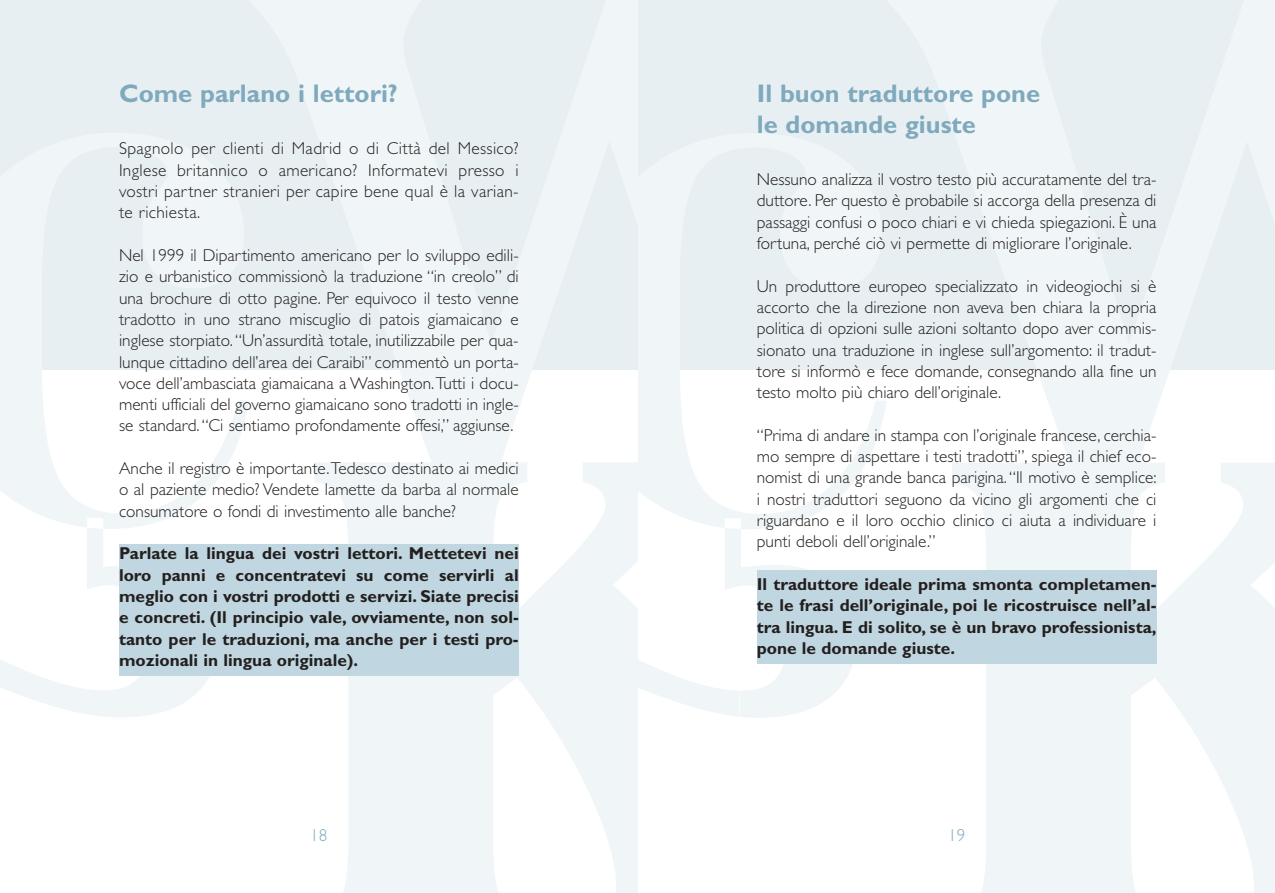
<style>
.page{position:relative;width:1275px;height:893px;background:#fff}
.page>*{position:absolute;margin:0;border:0;box-sizing:border-box;transform-origin:0 0}
.t1{font:700 25.5px/30.6px "Gill Sans";color:#7fa9bc}
.t2{font:300 17.25px/21.3px "Gill Sans";color:#231f1f;text-align:justify}
.t3{font:700 17.25px/21.3px "Gill Sans";color:#231f1f;text-align:justify}
.t4{font:300 17.25px "Gill Sans";color:#7fa9bc}
</style>
<div class="page">
<div style="left:623px;top:0;width:652px;height:370px;background:#e7eff3"></div>
<svg style="left:952px;top:466px;width:323px;height:426px;fill:#f0f6f8"></svg>
<svg style="left:638px;top:370px;width:249px;height:347px"></svg>
<svg style="left:871px;top:370px;width:404px;height:96px"></svg>
<div style="left:757px;top:570px;width:400px;height:93px;background:#c0d6e0"></div>
<div style="left:0;top:0;width:638px;height:369px;background:#e7eff3"></div>
<svg style="left:314px;top:466px;width:324px;height:426px;fill:#f0f6f8"></svg>
<svg style="left:0;top:369px;width:249px;height:348px"></svg>
<svg style="left:233px;top:369px;width:405px;height:97px"></svg>
<div style="left:119px;top:544px;width:400px;height:131px;background:#c0d6e0"></div>
<h1 class="t1" style="left:119px;top:81px;width:280px">Come parlano i lettori?</h1>
<p class="t2" style="left:119px;top:140px;width:401px">Spagnolo per clienti di Madrid o di Città del Messico?<br>Inglese britannico o americano? Informatevi presso i vostri partner stranieri per capire bene qual è la varian&shy;te richiesta.</p>
<p class="t2" style="left:119px;top:246px;width:401px">Nel 1999 il Dipartimento americano per lo sviluppo edili&shy;zio e urbanistico commissionò la traduzione “in creolo” di una brochure di otto pagine. Per equivoco il testo venne tradotto in uno strano miscuglio di patois giamaicano e inglese storpiato.“Un’assurdità totale, inutilizzabile per qua&shy;lunque cittadino dell’area dei Caraibi” commentò un porta&shy;voce dell’ambasciata giamaicana a Washington.Tutti i docu&shy;menti ufficiali del governo giamaicano sono tradotti in ingle&shy;se standard.“Ci sentiamo profondamente offesi,” aggiunse.</p>
<p class="t2" style="left:119px;top:459px;width:401px">Anche il registro è importante.Tedesco destinato ai medici o al paziente medio? Vendete lamette da barba al normale consumatore o fondi di investimento alle banche?</p>
<p class="t3" style="left:119px;top:544px;width:401px">Parlate la lingua dei vostri lettori. Mettetevi nei loro panni e concentratevi su come servirli al meglio con i vostri prodotti e servizi. Siate precisi e concreti. (Il principio vale, ovviamente, non sol&shy;tanto per le traduzioni, ma anche per i testi pro&shy;mozionali in lingua originale).</p>
<p class="t4" style="left:310px;top:829px;width:19px">18</p>
<h1 class="t1" style="left:757px;top:81px;width:285px">Il buon traduttore pone le domande giuste</h1>
<p class="t2" style="left:757px;top:170px;width:401px">Nessuno analizza il vostro testo più accuratamente del tra&shy;duttore. Per questo è probabile si accorga della presenza di passaggi confusi o poco chiari e vi chieda spiegazioni. È una fortuna, perché ciò vi permette di migliorare l’originale.</p>
<p class="t2" style="left:757px;top:277px;width:401px">Un produttore europeo specializzato in videogiochi si è accorto che la direzione non aveva ben chiara la propria politica di opzioni sulle azioni soltanto dopo aver commis&shy;sionato una traduzione in inglese sull’argomento: il tradut&shy;tore si informò e fece domande, consegnando alla fine un testo molto più chiaro dell’originale.</p>
<p class="t2" style="left:757px;top:426px;width:401px">“Prima di andare in stampa con l’originale francese, cerchia&shy;mo sempre di aspettare i testi tradotti”, spiega il chief eco&shy;nomist di una grande banca parigina.“Il motivo è semplice: i nostri traduttori seguono da vicino gli argomenti che ci riguardano e il loro occhio clinico ci aiuta a individuare i punti deboli dell’originale.”</p>
<p class="t3" style="left:757px;top:575px;width:401px">Il traduttore ideale prima smonta completamen&shy;te le frasi dell’originale, poi le ricostruisce nell’al&shy;tra lingua. E di solito, se è un bravo professionista, pone le domande giuste.</p>
<p class="t4" style="left:948px;top:829px;width:19px">19</p>
</div>
